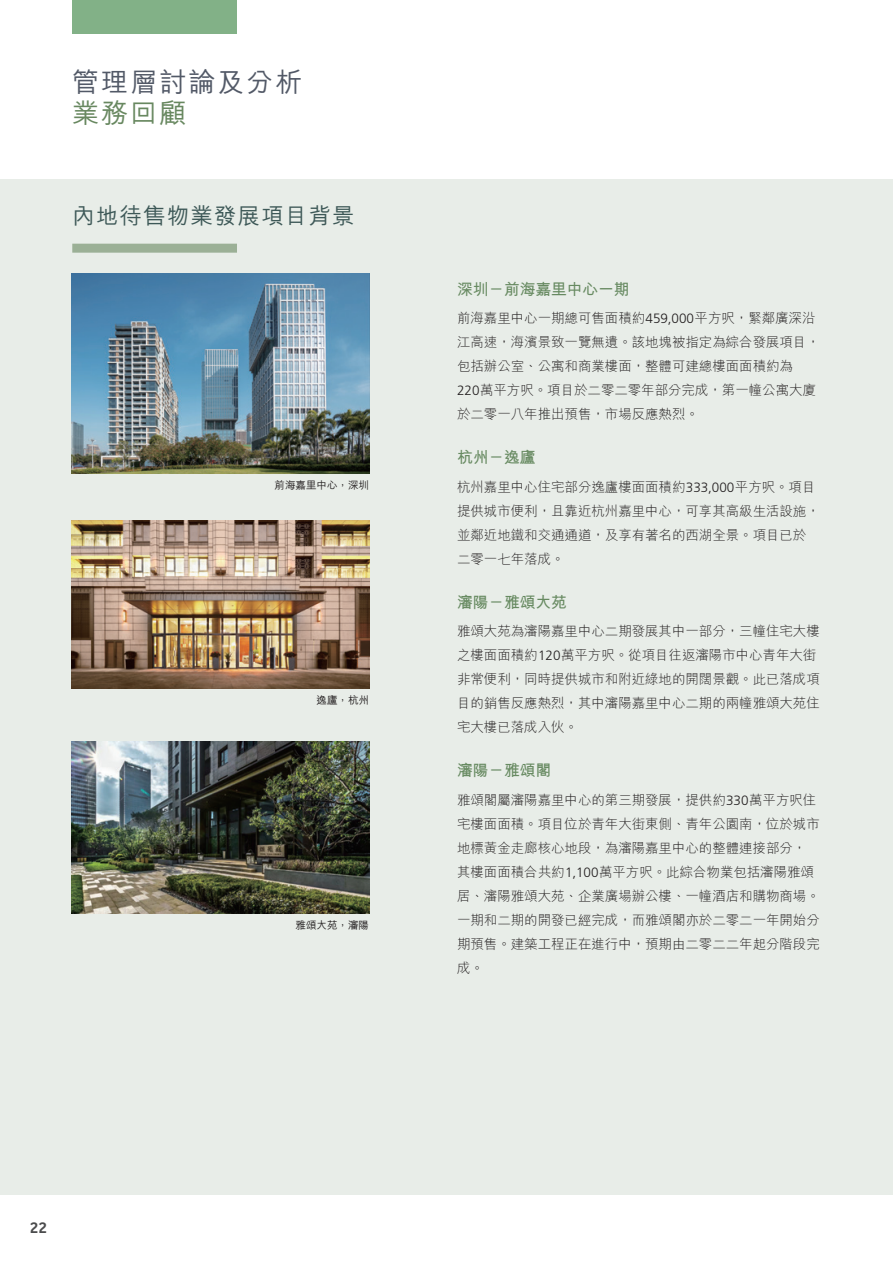
<style>
.page{position:relative;width:893px;height:1263px;background:#fff}
.page>*{position:absolute;margin:0;border:0;box-sizing:border-box;transform-origin:0 0}
.t1{font:500 27px "M Hei HK";letter-spacing:.075em;color:#525967}
.t2{font:500 27px "M Hei HK";color:#688860}
.t3{font:500 22.5px "M Hei HK";letter-spacing:.05em;color:#3d5857}
.t4{font:500 16.5px "Effra";color:#4b4c4d}
.t5{font:700 15.75px "M Hei HK";letter-spacing:-.005em;color:#678a61}
.t6{font:300 13.5px/24px "M Hei HK";letter-spacing:-.005em;color:#231f20}
.t7{font:500 10.5px "M Hei HK";color:#231f20}
.s1{font-family:"Frutiger LT Std"}
</style>
<div class="page">
<div style="left:0;top:179px;width:893px;height:1016px;background:#e8ede8"></div>
<div style="left:72px;top:0;width:165px;height:34px;background:#82b187"></div>
<div style="left:72px;top:244px;width:165px;height:9px;background:#9bb096"></div>
<img style="left:71px;top:521px;width:298px;height:167px">
<img style="left:71px;top:741px;width:298px;height:173px">
<img style="left:71px;top:273px;width:298px;height:200px">
<h1 class="t1" style="left:72px;top:62px;width:232px">管理層討論及分析</h1>
<h1 class="t2" style="left:72px;top:94px;width:116px">業務回顧</h1>
<h2 class="t3" style="left:72px;top:200px;width:284px">內地待售物業發展項目背景</h2>
<p class="t7" style="left:275px;top:477px;width:96px">前海嘉里中心，深圳</p>
<p class="t7" style="left:317px;top:692px;width:54px">逸廬，杭州</p>
<p class="t7" style="left:296px;top:917px;width:75px">雅頌大苑，瀋陽</p>
<p class="t5" style="left:457px;top:278px;width:174px">深圳－前海嘉里中心一期</p>
<p class="t6" style="left:457px;top:306px;width:364px">前海嘉里中心一期總可售面積約<span class="s1">459,000</span>平方呎，緊鄰廣深沿江高速，海濱景致一覽無遺。該地塊被指定為綜合發展項目，包括辦公室、公寓和商業樓面，整體可建總樓面面積約為<br><span class="s1">220</span>萬平方呎。項目於二零二零年部分完成，第一幢公寓大廈於二零一八年推出預售，市場反應熱烈。</p>
<p class="t5" style="left:457px;top:446px;width:80px">杭州－逸廬</p>
<p class="t6" style="left:457px;top:474px;width:364px">杭州嘉里中心住宅部分逸廬樓面面積約<span class="s1">333,000</span>平方呎。項目提供城市便利，且靠近杭州嘉里中心，可享其高級生活設施，並鄰近地鐵和交通通道，及享有著名的西湖全景。項目已於二零一七年落成。</p>
<p class="t5" style="left:457px;top:591px;width:111px">瀋陽－雅頌大苑</p>
<p class="t6" style="left:457px;top:619px;width:364px">雅頌大苑為瀋陽嘉里中心二期發展其中一部分，三幢住宅大樓之樓面面積約<span class="s1">120</span>萬平方呎。從項目往返瀋陽市中心青年大街非常便利，同時提供城市和附近綠地的開闊景觀。此已落成項目的銷售反應熱烈，其中瀋陽嘉里中心二期的兩幢雅頌大苑住宅大樓已落成入伙。</p>
<p class="t5" style="left:457px;top:759px;width:96px">瀋陽－雅頌閣</p>
<p class="t6" style="left:457px;top:787px;width:364px">雅頌閣屬瀋陽嘉里中心的第三期發展，提供約<span class="s1">330</span>萬平方呎住宅樓面面積。項目位於青年大街東側、青年公園南，位於城市地標黃金走廊核心地段，為瀋陽嘉里中心的整體連接部分，其樓面面積合共約<span class="s1">1,100</span>萬平方呎。此綜合物業包括瀋陽雅頌居、瀋陽雅頌大苑、企業廣場辦公樓、一幢酒店和購物商場。一期和二期的開發已經完成，而雅頌閣亦於二零二一年開始分期預售。建築工程正在進行中，預期由二零二二年起分階段完成。</p>
<p class="t4" style="left:30px;top:1218px;width:19px">22</p>
</div>
